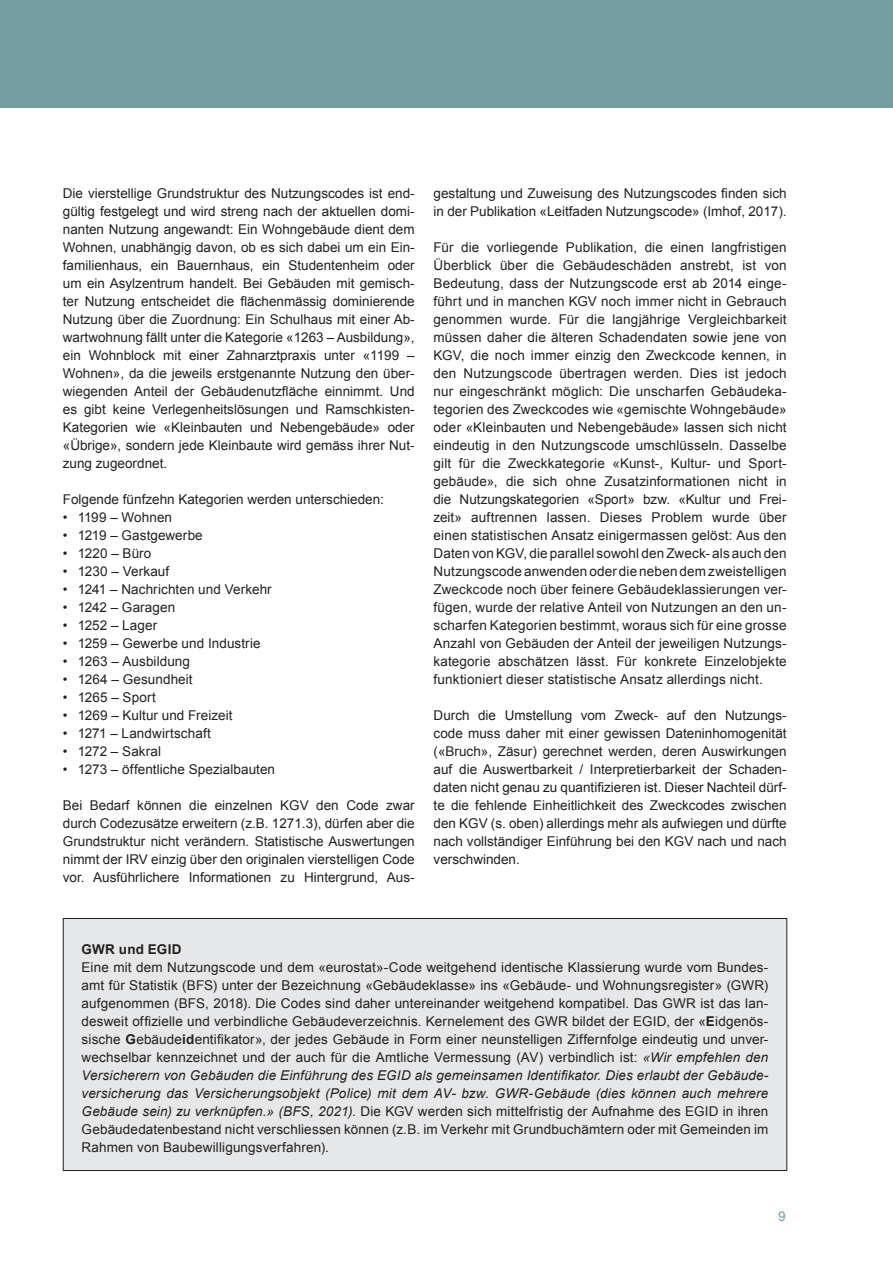
<style>
.page{position:relative;width:893px;height:1263px;background:#fff}
.page>*{position:absolute;margin:0;border:0;box-sizing:border-box;transform-origin:0 0}
.t1{font:13.5px/18px "Arial";color:#231f20;text-align:justify}
.t2{font:700 13.5px "Arial";letter-spacing:.015em;color:#231f20}
.t3{font:13.5px "Arial";color:#749da1}
.s1{font-weight:700}
.s2{font-style:italic}
</style>
<div class="page">
<div style="left:0;top:0;width:893px;height:108px;background:#749da1"></div>
<div style="left:63px;top:918px;width:724px;height:252px;background:#e6e7e9"></div>
<div style="left:63px;top:918px;width:724px;height:253px;border:1px solid #231f20"></div>
<p class="t1" style="left:63px;top:184px;width:353px">Die vierstellige Grundstruktur des Nutzungscodes ist end&shy;gültig festgelegt und wird streng nach der aktuellen domi&shy;nanten Nutzung angewandt: Ein Wohngebäude dient dem Wohnen, unabhängig davon, ob es sich dabei um ein Ein&shy;familienhaus, ein Bauernhaus, ein Studentenheim oder um ein Asylzentrum handelt. Bei Gebäuden mit gemisch&shy;ter Nutzung entscheidet die flächenmässig dominierende Nutzung über die Zuordnung: Ein Schulhaus mit einer Ab&shy;wartwohnung fällt unter die Kategorie «1263 – Ausbildung», ein Wohnblock mit einer Zahnarztpraxis unter «1199 – Wohnen», da die jeweils erstgenannte Nutzung den über&shy;wiegenden Anteil der Gebäudenutzfläche einnimmt. Und es gibt keine Verlegenheitslösungen und Ramschkisten-Kategorien wie «Kleinbauten und Nebengebäude» oder «Übrige», sondern jede Kleinbaute wird gemäss ihrer Nut&shy;zung zugeordnet.</p>
<p class="t1" style="left:63px;top:490px;width:323px">Folgende fünfzehn Kategorien werden unterschieden:</p>
<p class="t1" style="left:63px;top:508px;width:111px">• 1199 – Wohnen</p>
<p class="t1" style="left:63px;top:526px;width:141px">• 1219 – Gastgewerbe</p>
<p class="t1" style="left:63px;top:544px;width:90px">• 1220 – Büro</p>
<p class="t1" style="left:63px;top:562px;width:108px">• 1230 – Verkauf</p>
<p class="t1" style="left:63px;top:580px;width:210px">• 1241 – Nachrichten und Verkehr</p>
<p class="t1" style="left:63px;top:598px;width:114px">• 1242 – Garagen</p>
<p class="t1" style="left:63px;top:616px;width:96px">• 1252 – Lager</p>
<p class="t1" style="left:63px;top:634px;width:199px">• 1259 – Gewerbe und Industrie</p>
<p class="t1" style="left:63px;top:652px;width:129px">• 1263 – Ausbildung</p>
<p class="t1" style="left:63px;top:670px;width:131px">• 1264 – Gesundheit</p>
<p class="t1" style="left:63px;top:688px;width:95px">• 1265 – Sport</p>
<p class="t1" style="left:63px;top:706px;width:171px">• 1269 – Kultur und Freizeit</p>
<p class="t1" style="left:63px;top:724px;width:150px">• 1271 – Landwirtschaft</p>
<p class="t1" style="left:63px;top:742px;width:100px">• 1272 – Sakral</p>
<p class="t1" style="left:63px;top:760px;width:214px">• 1273 – öffentliche Spezialbauten</p>
<p class="t1" style="left:63px;top:796px;width:353px">Bei Bedarf können die einzelnen KGV den Code zwar durch Codezusätze erweitern (z.B. 1271.3), dürfen aber die Grundstruktur nicht verändern. Statistische Auswertungen nimmt der IRV einzig über den originalen vierstelligen Code vor. Ausführlichere Informationen zu Hintergrund, Aus-</p>
<p class="t1" style="left:434px;top:184px;width:355px">gestaltung und Zuweisung des Nutzungscodes finden sich in der Publikation «Leitfaden Nutzungscode» (Imhof, 2017).</p>
<p class="t1" style="left:434px;top:238px;width:355px">Für die vorliegende Publikation, die einen langfristigen Überblick über die Gebäudeschäden anstrebt, ist von Bedeutung, dass der Nutzungscode erst ab 2014 einge&shy;führt und in manchen KGV noch immer nicht in Gebrauch genommen wurde. Für die langjährige Vergleichbarkeit müssen daher die älteren Schadendaten sowie jene von KGV, die noch immer einzig den Zweckcode kennen, in den Nutzungscode übertragen werden. Dies ist jedoch nur eingeschränkt möglich: Die unscharfen Gebäudeka&shy;tegorien des Zweckcodes wie «gemischte Wohngebäude» oder «Kleinbauten und Nebengebäude» lassen sich nicht eindeutig in den Nutzungscode umschlüsseln. Dasselbe gilt für die Zweckkategorie «Kunst-, Kultur- und Sport&shy;gebäude», die sich ohne Zusatzinformationen nicht in die Nutzungskategorien «Sport» bzw. «Kultur und Frei&shy;zeit» auftrennen lassen. Dieses Problem wurde über einen statistischen Ansatz einigermassen gelöst: Aus den Daten von KGV, die parallel sowohl den Zweck- als auch den Nutzungscode anwenden oder die neben dem zweistelligen Zweckcode noch über feinere Gebäudeklassierungen ver&shy;fügen, wurde der relative Anteil von Nutzungen an den un&shy;scharfen Kategorien bestimmt, woraus sich für eine grosse Anzahl von Gebäuden der Anteil der jeweiligen Nutzungs&shy;kategorie abschätzen lässt. Für konkrete Einzelobjekte funktioniert dieser statistische Ansatz allerdings nicht.</p>
<p class="t1" style="left:434px;top:706px;width:355px">Durch die Umstellung vom Zweck- auf den Nutzungs&shy;code muss daher mit einer gewissen Dateninhomogenität («Bruch», Zäsur) gerechnet werden, deren Auswirkungen auf die Auswertbarkeit / Interpretierbarkeit der Schaden&shy;daten nicht genau zu quantifizieren ist. Dieser Nachteil dürf&shy;te die fehlende Einheitlichkeit des Zweckcodes zwischen den KGV (s. oben) allerdings mehr als aufwiegen und dürfte nach vollständiger Einführung bei den KGV nach und nach verschwinden.</p>
<p class="t2" style="left:82px;top:940px;width:101px">GWR und EGID</p>
<p class="t1" style="left:82px;top:958px;width:688px">Eine mit dem Nutzungscode und dem «eurostat»-Code weitgehend identische Klassierung wurde vom Bundes&shy;amt für Statistik (BFS) unter der Bezeichnung «Gebäudeklasse» ins «Gebäude- und Wohnungsregister» (GWR) aufgenommen (BFS, 2018). Die Codes sind daher untereinander weitgehend kompatibel. Das GWR ist das lan&shy;desweit offizielle und verbindliche Gebäudeverzeichnis. Kernelement des GWR bildet der EGID, der «<span class="s1">E</span>idgenös&shy;sische <span class="s1">G</span>ebäude<span class="s1">id</span>entifikator», der jedes Gebäude in Form einer neunstelligen Ziffernfolge eindeutig und unver&shy;wechselbar kennzeichnet und der auch für die Amtliche Vermessung (AV) verbindlich ist: <span class="s2">«Wir empfehlen den Versicherern von Gebäuden die Einführung des EGID als gemeinsamen Identifikator. Dies erlaubt der Gebäude&shy;versicherung das Versicherungsobjekt (Police) mit dem AV- bzw. GWR-Gebäude (dies können auch mehrere Gebäude sein) zu verknüpfen.» (BFS, 2021).</span> Die KGV werden sich mittelfristig der Aufnahme des EGID in ihren Gebäudedatenbestand nicht verschliessen können (z.B. im Verkehr mit Grundbuchämtern oder mit Gemeinden im Rahmen von Baubewilligungsverfahren).</p>
<p class="t3" style="left:778px;top:1207px;width:9px">9</p>
</div>
